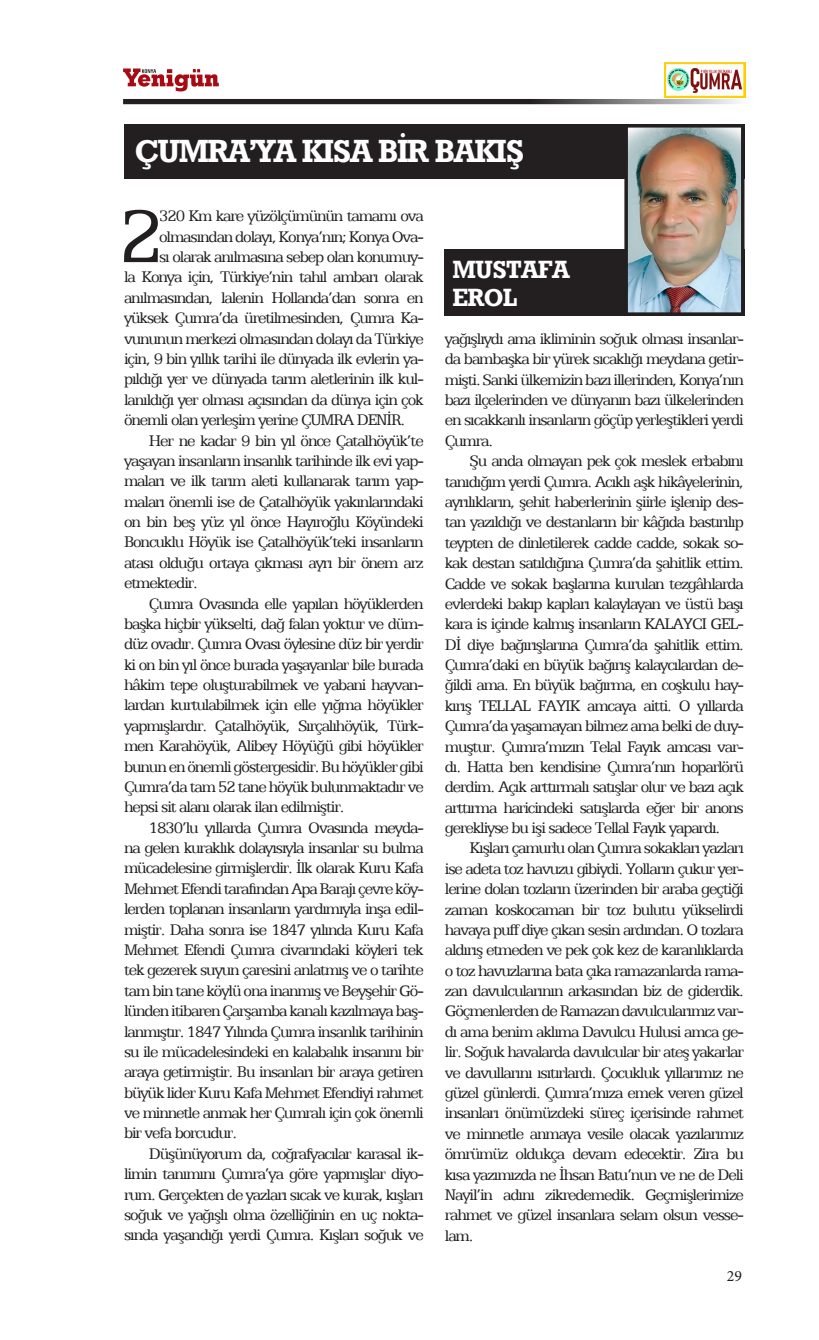
<style>
.page{position:relative;width:819px;height:1340px;background:#fff}
.page>*{position:absolute;margin:0;border:0;box-sizing:border-box;transform-origin:0 0}
.metin{font:83.48px "Egyptian 505 BT";color:#231f20}
.yatay_baslık{font:31.5px "Geometric Slab 712 BT Bold A";letter-spacing:-.03em;color:#fff}
.yatay_baslık-2{font:24.5px/28px "Geometric Slab 712 BT Bold A";letter-spacing:-.01em;color:#fff}
.metin-2{font:16.97px/20.3px "Egyptian 505 BT";letter-spacing:-.065em;color:#231f20;text-align:justify}
.t1{font:15.75px "Minion Pro";color:#231f20}
</style>
<div class="page">
<svg style="left:123px;top:68px;width:96px;height:23px"></svg>
<svg style="left:123px;top:99px;width:615px;height:5px;background:#464344"></svg>
<img style="left:664px;top:62px;width:81px;height:35px">
<div style="left:124px;top:124px;width:620px;height:55px;background:#231f20"></div>
<div style="left:444px;top:249px;width:300px;height:67px;background:#231f20"></div>
<img style="left:629px;top:129px;width:110px;height:182px">
<div style="left:624px;top:124px;width:120px;height:192px;border:4px solid #231f20"></div>
<p class="yatay_baslık" style="left:135px;top:132px;width:390px">ÇUMRA’YA KISA BİR BAKIŞ</p>
<p class="metin" style="left:118px;top:188px;width:48px">2</p>
<p class="metin-2" style="left:159px;top:206px;width:266px">320 Km kare yüzölçümünün tamamı ova</p>
<p class="metin-2" style="left:159px;top:226px;width:266px">olmasından dolayı, Konya’nın; Konya Ova-</p>
<p class="metin-2" style="left:159px;top:246px;width:266px">sı olarak anılmasına sebep olan konumuy-</p>
<p class="metin-2" style="left:124px;top:267px;width:301px">la Konya için, Türkiye’nin tahıl ambarı olarak</p>
<p class="metin-2" style="left:124px;top:287px;width:301px">anılmasından, lalenin Hollanda’dan sonra en</p>
<p class="metin-2" style="left:124px;top:307px;width:301px">yüksek Çumra’da üretilmesinden, Çumra Ka-</p>
<p class="metin-2" style="left:124px;top:328px;width:301px">vununun merkezi olmasından dolayı da Türkiye</p>
<p class="metin-2" style="left:124px;top:348px;width:301px">için, 9 bin yıllık tarihi ile dünyada ilk evlerin ya-</p>
<p class="metin-2" style="left:124px;top:369px;width:301px">pıldığı yer ve dünyada tarım aletlerinin ilk kul-</p>
<p class="metin-2" style="left:124px;top:389px;width:301px">lanıldığı yer olması açısından da dünya için çok</p>
<p class="metin-2" style="left:124px;top:409px;width:283px">önemli olan yerleşim yerine ÇUMRA DENİR.</p>
<p class="metin-2" style="left:124px;top:430px;width:301px;text-indent:25px">Her ne kadar 9 bin yıl önce Çatalhöyük’te yaşayan insanların insanlık tarihinde ilk evi yap&shy;maları ve ilk tarım aleti kullanarak tarım yap&shy;maları önemli ise de Çatalhöyük yakınlarındaki on bin beş yüz yıl önce Hayıroğlu Köyündeki Boncuklu Höyük ise Çatalhöyük’teki insanların atası olduğu ortaya çıkması ayrı bir önem arz etmektedir.</p>
<p class="metin-2" style="left:124px;top:593px;width:301px;text-indent:25px">Çumra Ovasında elle yapılan höyüklerden başka hiçbir yükselti, dağ falan yoktur ve düm&shy;düz ovadır. Çumra Ovası öylesine düz bir yerdir ki on bin yıl önce burada yaşayanlar bile burada hâkim tepe oluşturabilmek ve yabani hayvan&shy;lardan kurtulabilmek için elle yığma höyükler yapmışlardır. Çatalhöyük, Sırçalıhöyük, Türk&shy;men Karahöyük, Alibey Höyüğü gibi höyükler bunun en önemli göstergesidir. Bu höyükler gibi Çumra’da tam 52 tane höyük bulunmaktadır ve hepsi sit alanı olarak ilan edilmiştir.</p>
<p class="metin-2" style="left:124px;top:817px;width:301px;text-indent:25px">1830’lu yıllarda Çumra Ovasında meyda&shy;na gelen kuraklık dolayısıyla insanlar su bulma mücadelesine girmişlerdir. İlk olarak Kuru Kafa Mehmet Efendi tarafından Apa Barajı çevre köy&shy;lerden toplanan insanların yardımıyla inşa edil&shy;miştir. Daha sonra ise 1847 yılında Kuru Kafa Mehmet Efendi Çumra civarındaki köyleri tek tek gezerek suyun çaresini anlatmış ve o tarihte tam bin tane köylü ona inanmış ve Beyşehir Gö&shy;lünden itibaren Çarşamba kanalı kazılmaya baş&shy;lanmıştır. 1847 Yılında Çumra insanlık tarihinin su ile mücadelesindeki en kalabalık insanını bir araya getirmiştir. Bu insanları bir araya getiren büyük lider Kuru Kafa Mehmet Efendiyi rahmet ve minnetle anmak her Çumralı için çok önemli bir vefa borcudur.</p>
<p class="metin-2" style="left:124px;top:1143px;width:301px;text-indent:25px">Düşünüyorum da, coğrafyacılar karasal ik&shy;limin tanımını Çumra’ya göre yapmışlar diyo&shy;rum. Gerçekten de yazları sıcak ve kurak, kışları soğuk ve yağışlı olma özelliğinin en uç nokta&shy;sında yaşandığı yerdi Çumra. Kışları soğuk ve</p>
<p class="yatay_baslık-2" style="left:453px;top:255px;width:118px">MUSTAFA<br>EROL</p>
<p class="metin-2" style="left:445px;top:328px;width:300px">yağışlıydı ama ikliminin soğuk olması insanlar&shy;da bambaşka bir yürek sıcaklığı meydana getir&shy;mişti. Sanki ülkemizin bazı illerinden, Konya’nın bazı ilçelerinden ve dünyanın bazı ülkelerinden en sıcakkanlı insanların göçüp yerleştikleri yerdi Çumra.</p>
<p class="metin-2" style="left:445px;top:450px;width:300px;text-indent:25px">Şu anda olmayan pek çok meslek erbabını tanıdığım yerdi Çumra. Acıklı aşk hikâyelerinin, ayrılıkların, şehit haberlerinin şiirle işlenip des&shy;tan yazıldığı ve destanların bir kâğıda bastırılıp teypten de dinletilerek cadde cadde, sokak so&shy;kak destan satıldığına Çumra’da şahitlik ettim.<br>Cadde ve sokak başlarına kurulan tezgâhlarda evlerdeki bakıp kapları kalaylayan ve üstü başı kara is içinde kalmış insanların KALAYCI GEL-Dİ diye bağırışlarına Çumra’da şahitlik ettim.<br>Çumra’daki en büyük bağırış kalaycılardan de&shy;ğildi ama. En büyük bağırma, en coşkulu hay&shy;kırış TELLAL FAYIK amcaya aitti. O yıllarda Çumra’da yaşamayan bilmez ama belki de duy&shy;muştur. Çumra’mızın Telal Fayık amcası var&shy;dı. Hatta ben kendisine Çumra’nın hoparlörü derdim. Açık arttırmalı satışlar olur ve bazı açık arttırma haricindeki satışlarda eğer bir anons gerekliyse bu işi sadece Tellal Fayık yapardı.</p>
<p class="metin-2" style="left:445px;top:837px;width:301px;text-indent:25px">Kışları çamurlu olan Çumra sokakları yazları ise adeta toz havuzu gibiydi. Yolların çukur yer&shy;lerine dolan tozların üzerinden bir araba geçtiği zaman koskocaman bir toz bulutu yükselirdi havaya puff diye çıkan sesin ardından. O tozlara aldırış etmeden ve pek çok kez de karanlıklarda o toz havuzlarına bata çıka ramazanlarda rama&shy;zan davulcularının arkasından biz de giderdik.<br>Göçmenlerden de Ramazan davulcularımız var&shy;dı ama benim aklıma Davulcu Hulusi amca ge&shy;lir. Soğuk havalarda davulcular bir ateş yakarlar ve davullarını ısıtırlardı. Çocukluk yıllarımız ne güzel günlerdi. Çumra’mıza emek veren güzel insanları önümüzdeki süreç içerisinde rahmet ve minnetle anmaya vesile olacak yazılarımız ömrümüz oldukça devam edecektir. Zira bu kısa yazımızda ne İhsan Batu’nun ve ne de Deli Nayil’in adını zikredemedik. Geçmişlerimize rahmet ve güzel insanlara selam olsun vesse&shy;lam.</p>
<p class="t1" style="left:726px;top:1265px;width:17px">29</p>
</div>
